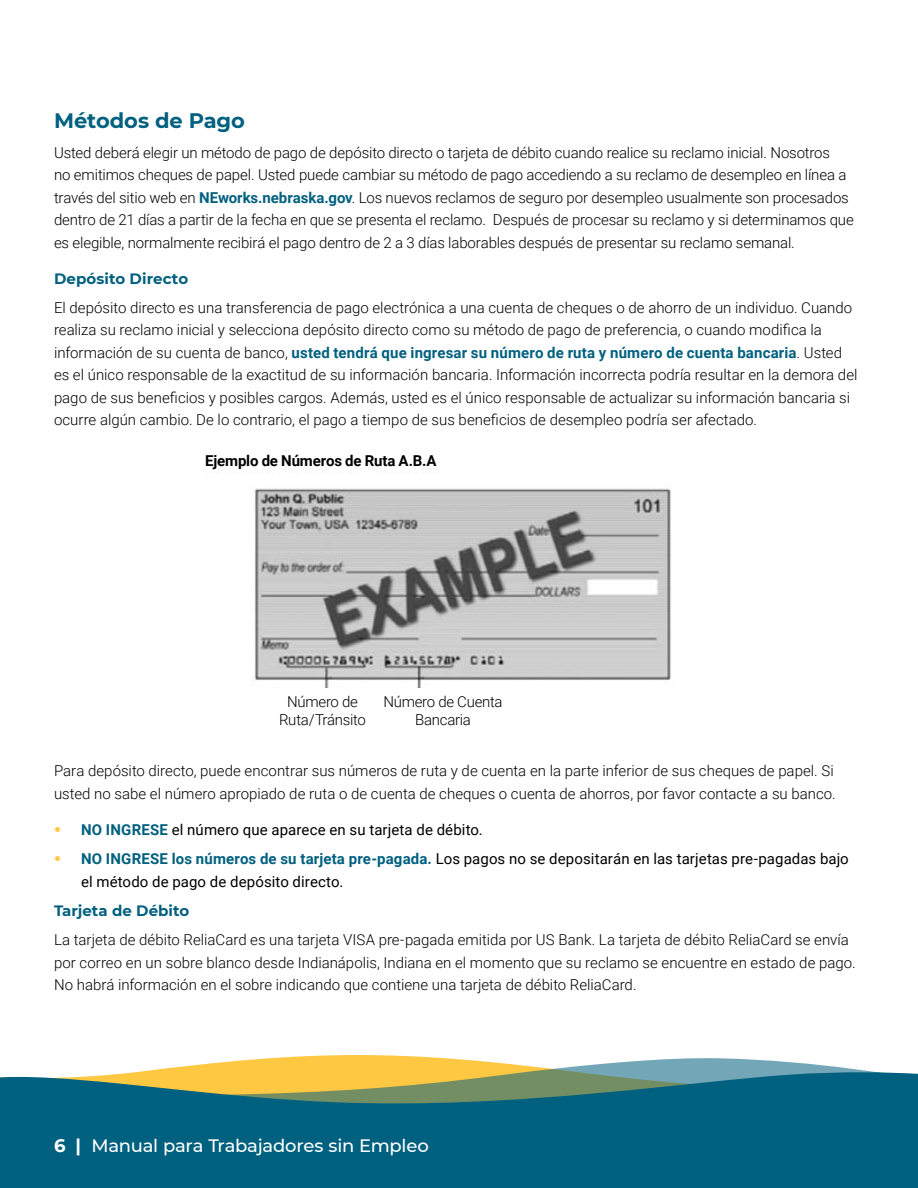
<style>
.page{position:relative;width:918px;height:1188px;background:#fff}
.page>*{position:absolute;margin:0;border:0;box-sizing:border-box;transform-origin:0 0}
.Subheads_2{font:700 21px "Montserrat";letter-spacing:-.005em;color:#00607f}
.t1{font:500 18px "Montserrat";letter-spacing:-.01em;color:#fff}
.Body_Copy{font:300 15px/22.5px "Roboto";color:#000}
.t2{font:15px/22.5px "Roboto";letter-spacing:.005em;color:#000}
.Subheads_2-2{font:700 15px "Montserrat";letter-spacing:.005em;color:#00607f}
.Body_Copy-2{font:700 15px "Roboto";letter-spacing:-.01em;color:#000}
.Body_Copy-3{font:300 15px/18px "Roboto";letter-spacing:-.02em;color:#000;text-align:center}
.s1{font-weight:700;color:#00607f}
.s2{font-family:"Montserrat";font-weight:700;font-size:19.5px;color:#ffc843}
.s3{font-weight:700}
</style>
<div class="page">
<svg style="left:146px;top:1057px;width:722px;height:14px"></svg>
<svg style="left:0;top:1071px;width:918px;height:117px;background:#1b6b7b"></svg>
<img style="left:254px;top:488px;width:417px;height:200px">
<p class="Subheads_2" style="left:54px;top:106px;width:192px">Métodos de Pago</p>
<p class="Body_Copy" style="left:54px;top:140px;width:801px">Usted deberá elegir un método de pago de depósito directo o tarjeta de débito cuando realice su reclamo inicial. Nosotros<br>no emitimos cheques de papel. Usted puede cambiar su método de pago accediendo a su reclamo de desempleo en línea a través del sitio web en <span class="s1">NEworks.nebraska.gov</span>. Los nuevos reclamos de seguro por desempleo usualmente son procesados dentro de 21 días a partir de la fecha en que se presenta el reclamo. Después de procesar su reclamo y si determinamos que es elegible, normalmente recibirá el pago dentro de 2 a 3 días laborables después de presentar su reclamo semanal.</p>
<p class="Subheads_2-2" style="left:54px;top:267px;width:136px">Depósito Directo</p>
<p class="Body_Copy" style="left:54px;top:296px;width:805px">El depósito directo es una transferencia de pago electrónica a una cuenta de cheques o de ahorro de un individuo. Cuando realiza su reclamo inicial y selecciona depósito directo como su método de pago de preferencia, o cuando modifica la información de su cuenta de banco, <span class="s1">usted tendrá que ingresar su número de ruta y número de cuenta bancaria</span>. Usted es el único responsable de la exactitud de su información bancaria. Información incorrecta podría resultar en la demora del pago de sus beneficios y posibles cargos. Además, usted es el único responsable de actualizar su información bancaria si ocurre algún cambio. De lo contrario, el pago a tiempo de sus beneficios de desempleo podría ser afectado.</p>
<p class="Body_Copy-2" style="left:205px;top:450px;width:233px">Ejemplo de Números de Ruta A.B.A</p>
<p class="Body_Copy-3" style="left:279px;top:692px;width:88px">Número de<br>Ruta/Tránsito</p>
<p class="Body_Copy" style="left:383px;top:692px;width:121px;line-height:18px;text-align:center">Número de Cuenta<br>Bancaria</p>
<p class="Body_Copy" style="left:54px;top:759px;width:783px">Para depósito directo, puede encontrar sus números de ruta y de cuenta en la parte inferior de sus cheques de papel. Si usted no sabe el número apropiado de ruta o de cuenta de cheques o cuenta de ahorros, por favor contacte a su banco.</p>
<p class="t2" style="left:54px;top:818px;width:430px"><span class="s2">•</span> <span class="s1">NO INGRESE</span> el número que aparece en su tarjeta de débito.</p>
<p class="t2" style="left:81px;top:847px;width:769px;text-indent:-27px"><span class="s2">•</span> <span class="s1">NO INGRESE los números de su tarjeta pre-pagada.</span> Los pagos no se depositarán en las tarjetas pre-pagadas bajo el método de pago de depósito directo.</p>
<p class="Subheads_2-2" style="left:54px;top:900px;width:137px">Tarjeta de Débito</p>
<p class="Body_Copy" style="left:54px;top:928px;width:803px">La tarjeta de débito ReliaCard es una tarjeta VISA pre-pagada emitida por US Bank. La tarjeta de débito ReliaCard se envía por correo en un sobre blanco desde Indianápolis, Indiana en el momento que su reclamo se encuentre en estado de pago.<br>No habrá información en el sobre indicando que contiene una tarjeta de débito ReliaCard.</p>
<p class="t1" style="left:54px;top:1133px;width:376px"><span class="s3">6 |</span> Manual para Trabajadores sin Empleo</p>
</div>
